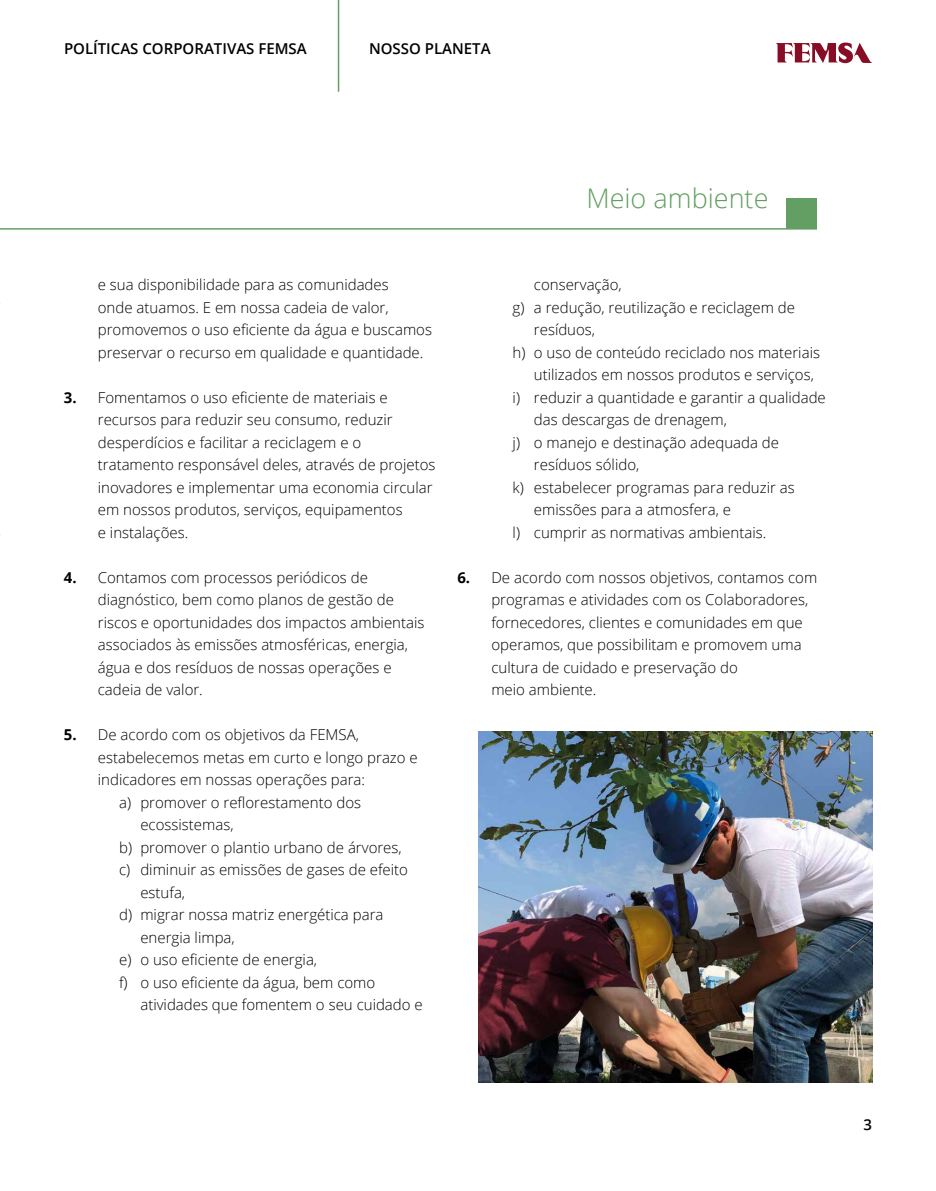
<style>
.page{position:relative;width:936px;height:1191px;background:#fff}
.page>*{position:absolute;margin:0;border:0;box-sizing:border-box;transform-origin:0 0}
.t1{font:300 27px "Open Sans";color:#639f62}
.t2{font:300 15px/22.5px "Open Sans";color:#000}
.t3{font:600 15px "Open Sans";color:#000}
.s1{font-weight:700}
</style>
<div class="page">
<svg style="left:776px;top:42px;width:96px;height:21px"></svg>
<img style="left:478px;top:731px;width:394px;height:351px">
<hr style="left:0;top:228px;width:817px;height:2px;background:#639f62">
<div style="left:786px;top:199px;width:31px;height:30px;background:#639f62"></div>
<hr style="left:338px;top:0;width:1px;height:92px;background:#639f62">
<p class="t3" style="left:64px;top:38px;width:244px">POLÍTICAS CORPORATIVAS FEMSA</p>
<p class="t3" style="left:369px;top:38px;width:123px">NOSSO PLANETA</p>
<h1 class="t1" style="left:586px;top:180px;width:184px">Meio ambiente</h1>
<p class="t2" style="left:98px;top:273px;width:336px">e sua disponibilidade para as comunidades<br>onde atuamos. E em nossa cadeia de valor, promovemos o uso eficiente da água e buscamos preservar o recurso em qualidade e quantidade.</p>
<p class="t2" style="left:98px;top:385px;width:339px;text-indent:-34px"><span class="s1">3.</span> Fomentamos o uso eficiente de materiais e recursos para reduzir seu consumo, reduzir desperdícios e facilitar a reciclagem e o tratamento responsável deles, através de projetos inovadores e implementar uma economia circular em nossos produtos, serviços, equipamentos<br>e instalações.</p>
<p class="t2" style="left:98px;top:565px;width:328px;text-indent:-34px"><span class="s1">4.</span> Contamos com processos periódicos de diagnóstico, bem como planos de gestão de riscos e oportunidades dos impactos ambientais associados às emissões atmosféricas, energia, água e dos resíduos de nossas operações e cadeia de valor.</p>
<p class="t2" style="left:64px;top:723px;width:297px"><span class="s1">5.</span> De acordo com os objetivos da FEMSA,</p>
<p class="t2" style="left:98px;top:745px;width:321px">estabelecemos metas em curto e longo prazo e</p>
<p class="t2" style="left:98px;top:768px;width:269px">indicadores em nossas operações para:</p>
<p class="t2" style="left:119px;top:790px;width:243px">a) promover o reflorestamento dos</p>
<p class="t2" style="left:140px;top:813px;width:95px">ecossistemas,</p>
<p class="t2" style="left:119px;top:835px;width:284px">b) promover o plantio urbano de árvores,</p>
<p class="t2" style="left:119px;top:858px;width:290px">c) diminuir as emissões de gases de efeito</p>
<p class="t2" style="left:140px;top:880px;width:46px">estufa,</p>
<p class="t2" style="left:119px;top:903px;width:266px">d) migrar nossa matriz energética para</p>
<p class="t2" style="left:140px;top:925px;width:96px">energia limpa,</p>
<p class="t2" style="left:119px;top:948px;width:199px">e) o uso eficiente de energia,</p>
<p class="t2" style="left:119px;top:970px;width:258px">f) o uso eficiente da água, bem como</p>
<p class="t2" style="left:140px;top:993px;width:284px">atividades que fomentem o seu cuidado e</p>
<p class="t2" style="left:534px;top:273px;width:89px">conservação,</p>
<p class="t2" style="left:512px;top:295px;width:284px">g) a redução, reutilização e reciclagem de</p>
<p class="t2" style="left:534px;top:318px;width:63px">resíduos,</p>
<p class="t2" style="left:512px;top:340px;width:309px">h) o uso de conteúdo reciclado nos materiais</p>
<p class="t2" style="left:534px;top:363px;width:281px">utilizados em nossos produtos e serviços,</p>
<p class="t2" style="left:512px;top:385px;width:314px">i) reduzir a quantidade e garantir a qualidade</p>
<p class="t2" style="left:534px;top:408px;width:194px">das descargas de drenagem,</p>
<p class="t2" style="left:512px;top:430px;width:268px">j) o manejo e destinação adequada de</p>
<p class="t2" style="left:534px;top:453px;width:107px">resíduos sólido,</p>
<p class="t2" style="left:512px;top:475px;width:283px">k) estabelecer programas para reduzir as</p>
<p class="t2" style="left:534px;top:498px;width:199px">emissões para a atmosfera, e</p>
<p class="t2" style="left:512px;top:520px;width:255px">l) cumprir as normativas ambientais.</p>
<p class="t2" style="left:491px;top:565px;width:327px;text-indent:-34px"><span class="s1">6.</span> De acordo com nossos objetivos, contamos com programas e atividades com os Colaboradores, fornecedores, clientes e comunidades em que operamos, que possibilitam e promovem uma cultura de cuidado e preservação do<br>meio ambiente.</p>
<p class="t3" style="left:863px;top:1113px;width:10px">3</p>
</div>
